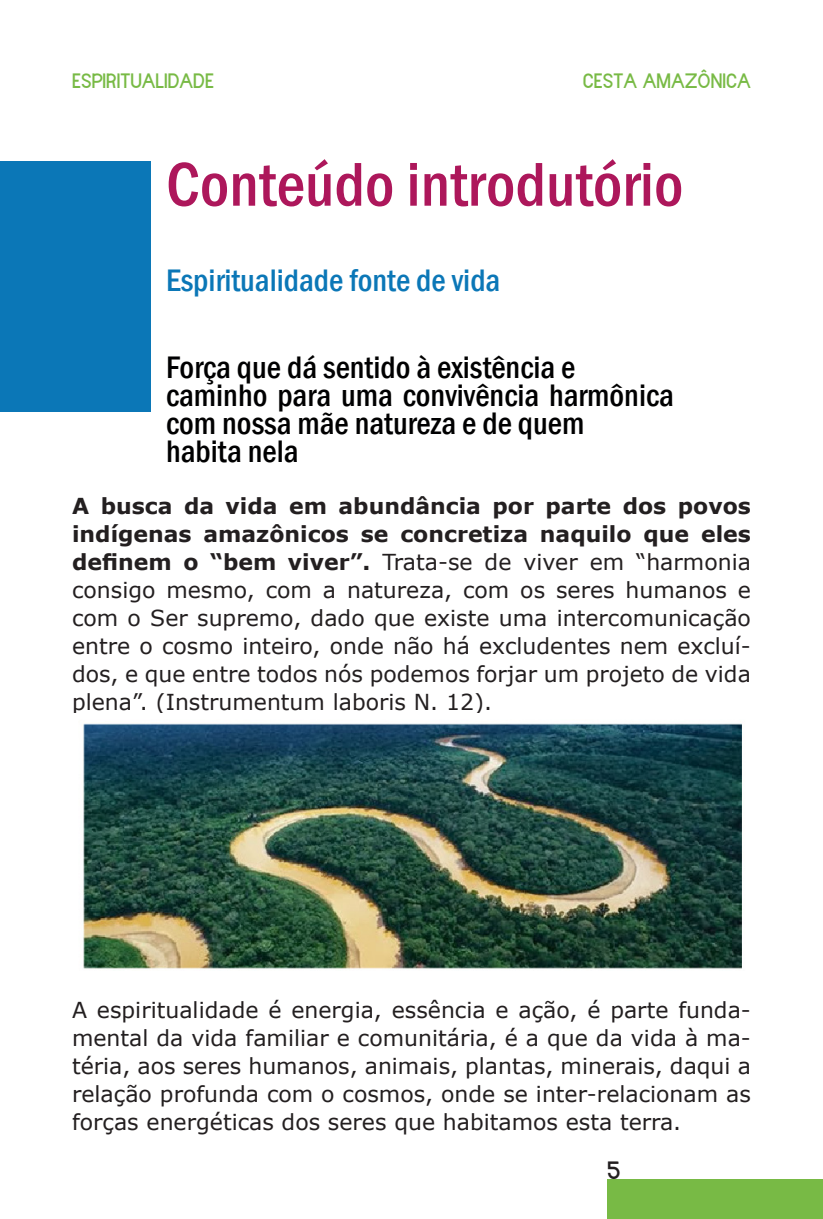
<style>
.page{position:relative;width:823px;height:1219px;background:#fff}
.page>*{position:absolute;margin:0;border:0;box-sizing:border-box;transform-origin:0 0}
.t1{font:500 condensed 64px "Franklin Gothic";color:#ad175b}
.Parrafo_just{font:500 condensed 32px/28px "Franklin Gothic";color:#000001}
.t2{font:500 condensed 32px "Franklin Gothic";color:#0b77b7}
.t3{font:24px "Narrenschiff";color:#231f20}
.Parrafo_just-2{font:22px/28px "Verdana";color:#231f20;text-align:justify}
.t4{font:20px "Narrenschiff";color:#78ba45}
.s1{font-weight:700}
</style>
<div class="page">
<div style="left:607px;top:1179px;width:215px;height:40px;background:#78ba45"></div>
<div style="left:0;top:161px;width:150px;height:250px;background:#0b77b7"></div>
<img style="left:83px;top:723px;width:659px;height:246px">
<p class="t4" style="left:72px;top:69px;width:143px">ESPIRITUALIDADE</p>
<p class="t4" style="left:582px;top:69px;width:169px">CESTA AMAZÔNICA</p>
<p class="t1" style="left:166px;top:142px;width:518px">Conteúdo introdutório</p>
<p class="t2" style="left:166px;top:260px;width:335px">Espiritualidade fonte de vida</p>
<p class="Parrafo_just" style="left:166px;top:353px;width:411px">Força que dá sentido à existência e</p>
<p class="Parrafo_just" style="left:166px;top:381px;width:509px">caminho para uma convivência harmônica com nossa mãe natureza e de quem</p>
<p class="Parrafo_just" style="left:166px;top:437px;width:134px">habita nela</p>
<p class="Parrafo_just-2" style="left:72px;top:492px;width:680px"><span class="s1">A busca da vida em abundância por parte dos povos indígenas amazônicos se concretiza naquilo que eles definem o “bem viver”.</span> Trata-se de viver em “harmonia consigo mesmo, com a natureza, com os seres humanos e com o Ser supremo, dado que existe uma intercomunicação entre o cosmo inteiro, onde não há excludentes nem excluí&shy;dos, e que entre todos nós podemos forjar um projeto de vida plena”. (Instrumentum laboris N. 12).</p>
<p class="Parrafo_just-2" style="left:72px;top:996px;width:680px">A espiritualidade é energia, essência e ação, é parte funda&shy;mental da vida familiar e comunitária, é a que da vida à ma&shy;téria, aos seres humanos, animais, plantas, minerais, daqui a relação profunda com o cosmos, onde se inter-relacionam as forças energéticas dos seres que habitamos esta terra.</p>
<p class="t3" style="left:607px;top:1156px;width:15px">5</p>
</div>
